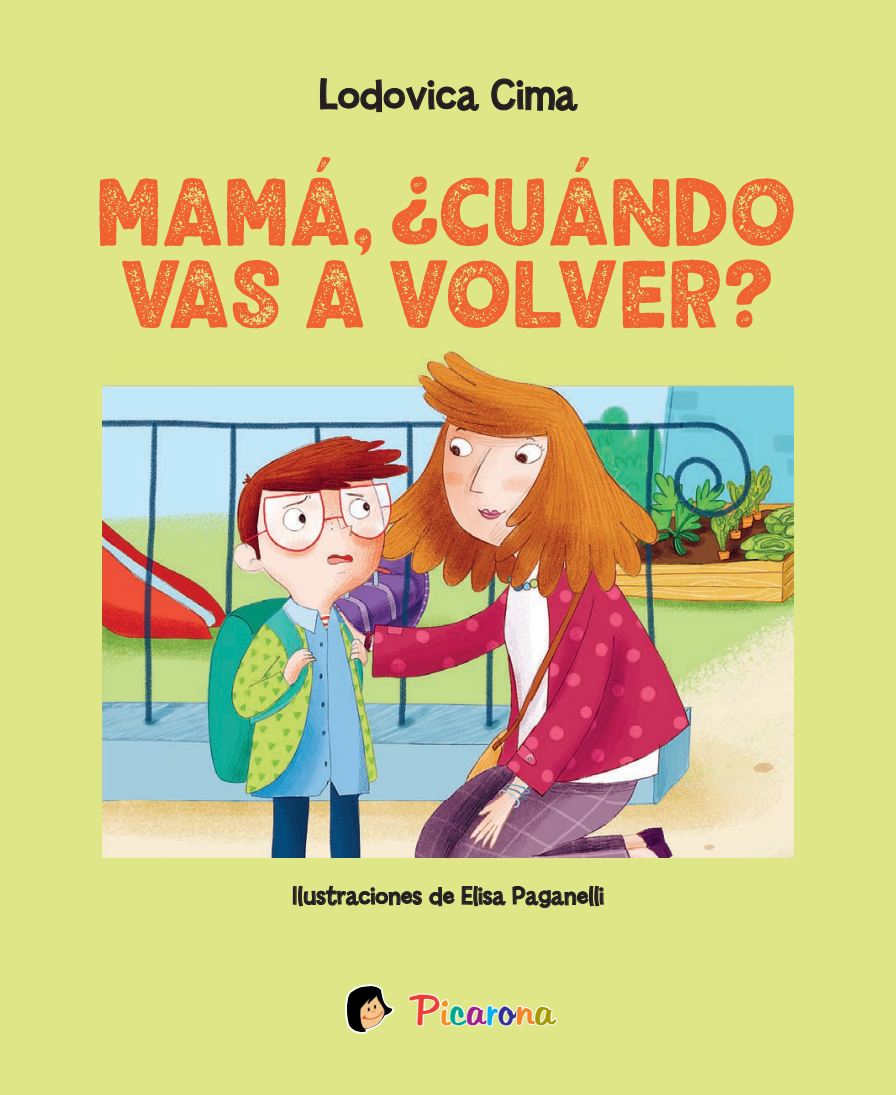
<style>
.page{position:relative;width:896px;height:1095px;background:#fff}
.page>*{position:absolute;margin:0;border:0;box-sizing:border-box;transform-origin:0 0}
.t1{font:82.08px/82.1px "Rodetta Stamp";color:#f16231}
.t2{font:45.5px "Billy EB";color:#231f20}
.t3{font:41.48px "Martina";color:#ee3e34}
.t4{font:26.25px "Billy EB";color:#231f20}
.s1{color:#f68e1e}
.s2{color:#00a78f}
.s3{color:#a0218c}
.s4{color:#00afef}
.s5{color:#323092}
.s6{color:#f58427}
.s7{color:#a49901}
</style>
<div class="page">
<div style="left:0;top:0;width:896px;height:1094px;background:#dee687"></div>
<img style="left:102px;top:351px;width:691px;height:506px">
<svg style="left:408px;top:993px;width:150px;height:34px"></svg>
<img style="left:345px;top:984px;width:30px;height:49px">
<img style="left:347px;top:985px;width:47px;height:47px">
<svg style="left:320px;top:78px;width:159px;height:34px"></svg>
<svg style="left:491px;top:79px;width:86px;height:32px"></svg>
<div style="left:293px;top:886px;width:3px;height:18px;border:1px solid #231f20"></div>
<svg style="left:298px;top:885px;width:124px;height:21px"></svg>
<svg style="left:429px;top:887px;width:25px;height:18px"></svg>
<svg style="left:462px;top:885px;width:43px;height:21px"></svg>
<svg style="left:513px;top:885px;width:91px;height:22px"></svg>
<h2 class="t2" style="left:319px;top:69px;width:260px">Lodovica Cima</h2>
<h1 class="t1" style="left:96px;top:163px;width:702px">MAMÁ, CUÁNDO<br>VAS A VOLVER?</h1>
<h1 class="t1" style="left:440px;top:259px;width:52px;rotate:-180deg">?</h1>
<p class="t4" style="left:292px;top:880px;width:314px">Ilustraciones de Elisa Paganelli</p>
<h3 class="t3" style="left:414px;top:985px;width:140px">P<span class="s1">i</span><span class="s2">c</span><span class="s3">a</span><span class="s4">r</span><span class="s5">o</span><span class="s6">n</span><span class="s7">a</span></h3>
</div>
